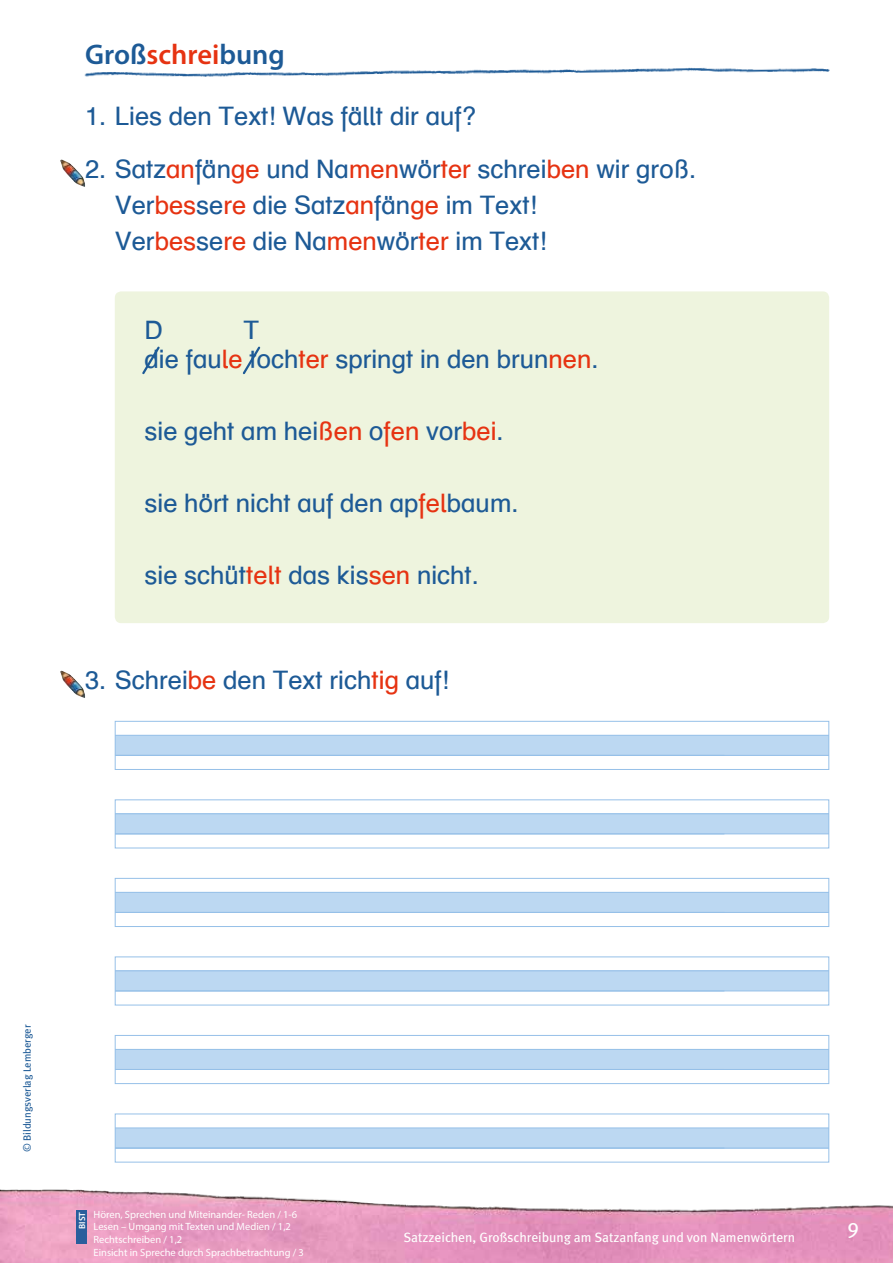
<style>
.page{position:relative;width:893px;height:1263px;background:#fff}
.page>*{position:absolute;margin:0;border:0;box-sizing:border-box;transform-origin:0 0}
.t1{font:600 28.5px "Myriad Pro";color:#1d5a96}
.t2{font:25.5px/36px "Schulbuch Nord OE Roman";color:#1d5a96}
.t3{font:21px "Meta Book Expert";color:#fff}
.t4{font:13.5px "Meta";color:#fff}
.t5{font:10.5px/12.6px "Myriad Pro";color:#fff}
.t6{font:10.5px "Meta";letter-spacing:-.005em;color:#1d5a96}
.t7{font:600 9px "Myriad Pro";color:#fff}
.s1{color:#e63312}
</style>
<div class="page">
<img style="left:0;top:1189px;width:893px;height:74px">
<img style="left:84px;top:67px;width:746px;height:10px">
<div style="left:115px;top:291px;width:714px;height:332px;background:#eef4de;border-radius:6px"></div>
<div style="left:115px;top:735px;width:714px;height:20px;background:#bcd8f2"></div>
<hr style="left:115px;top:735px;width:714px;height:1px;background:#96c0e8">
<hr style="left:115px;top:755px;width:714px;height:1px;background:#96c0e8">
<div style="left:115px;top:721px;width:714px;height:49px;border:1px solid #96c0e8"></div>
<div style="left:115px;top:814px;width:714px;height:20px;background:#bcd8f2"></div>
<hr style="left:115px;top:813px;width:714px;height:1px;background:#96c0e8">
<hr style="left:115px;top:833px;width:714px;height:1px;background:#96c0e8">
<div style="left:115px;top:799px;width:714px;height:49px;border:1px solid #96c0e8"></div>
<div style="left:115px;top:892px;width:714px;height:20px;background:#bcd8f2"></div>
<hr style="left:115px;top:892px;width:714px;height:1px;background:#96c0e8">
<hr style="left:115px;top:912px;width:714px;height:1px;background:#96c0e8">
<div style="left:115px;top:878px;width:714px;height:49px;border:1px solid #96c0e8"></div>
<div style="left:115px;top:971px;width:714px;height:20px;background:#bcd8f2"></div>
<hr style="left:115px;top:970px;width:714px;height:1px;background:#96c0e8">
<hr style="left:115px;top:990px;width:714px;height:1px;background:#96c0e8">
<div style="left:115px;top:956px;width:714px;height:49px;border:1px solid #96c0e8"></div>
<div style="left:115px;top:1049px;width:714px;height:20px;background:#bcd8f2"></div>
<hr style="left:115px;top:1049px;width:714px;height:1px;background:#96c0e8">
<hr style="left:115px;top:1069px;width:714px;height:1px;background:#96c0e8">
<div style="left:115px;top:1035px;width:714px;height:49px;border:1px solid #96c0e8"></div>
<div style="left:115px;top:1128px;width:714px;height:20px;background:#bcd8f2"></div>
<hr style="left:115px;top:1127px;width:714px;height:1px;background:#96c0e8">
<hr style="left:115px;top:1148px;width:714px;height:1px;background:#96c0e8">
<div style="left:115px;top:1113px;width:714px;height:49px;border:1px solid #96c0e8"></div>
<img style="left:60px;top:160px;width:25px;height:27px">
<img style="left:60px;top:671px;width:25px;height:27px">
<svg style="left:142px;top:346px;width:18px;height:29px"></svg>
<svg style="left:242px;top:346px;width:19px;height:29px"></svg>
<div style="left:77px;top:1210px;width:10px;height:33px;background:#295e9c"></div>
<p class="t1" style="left:85px;top:36px;width:201px">Groß<span class="s1">schrei</span>bung</p>
<p class="t2" style="left:85px;top:97px;width:393px">1. Lies den Text! Was fällt dir auf?</p>
<p class="t2" style="left:115px;top:150px;width:583px;text-indent:-30px">2. Satz<span class="s1">an</span>fän<span class="s1">ge</span> und Na<span class="s1">men</span>wör<span class="s1">ter</span> schrei<span class="s1">ben</span> wir groß.<br>Ver<span class="s1">bes</span>se<span class="s1">re</span> die Satz<span class="s1">an</span>fän<span class="s1">ge</span> im Text!<br>Ver<span class="s1">bes</span>se<span class="s1">re</span> die Na<span class="s1">men</span>wör<span class="s1">ter</span> im Text!</p>
<p class="t2" style="left:145px;top:316px;width:456px;line-height:28.5px;text-indent:99px">T<br>die fau<span class="s1">le</span> toch<span class="s1">ter</span> springt in den brun<span class="s1">nen</span>.</p>
<p class="t2" style="left:145px;top:312px;width:20px">D</p>
<p class="t2" style="left:145px;top:413px;width:361px">sie geht am hei<span class="s1">ßen</span> o<span class="s1">fen</span> vor<span class="s1">bei</span>.</p>
<p class="t2" style="left:145px;top:485px;width:375px">sie hört nicht auf den ap<span class="s1">fel</span>baum.</p>
<p class="t2" style="left:145px;top:557px;width:336px">sie schüt<span class="s1">telt</span> das kis<span class="s1">sen</span> nicht.</p>
<p class="t2" style="left:85px;top:661px;width:366px">3. Schrei<span class="s1">be</span> den Text rich<span class="s1">tig</span> auf!</p>
<p class="t6" style="left:21px;top:1152px;width:129px;rotate:-90deg">© Bildungsverlag Lemberger</p>
<p class="t7" style="left:76px;top:1229px;width:18px;rotate:-90deg">BIST</p>
<p class="t5" style="left:94px;top:1208px;width:212px">Hören, Sprechen und Miteinander- Reden / 1-6<br>Lesen – Umgang mit Texten und Medien / 1,2<br>Rechtschreiben / 1,2<br>Einsicht in Spreche durch Sprachbetrachtung / 3</p>
<p class="t4" style="left:403px;top:1229px;width:393px">Satzzeichen, Großschreibung am Satzanfang und von Namenwörtern</p>
<p class="t3" style="left:847px;top:1217px;width:13px">9</p>
</div>
